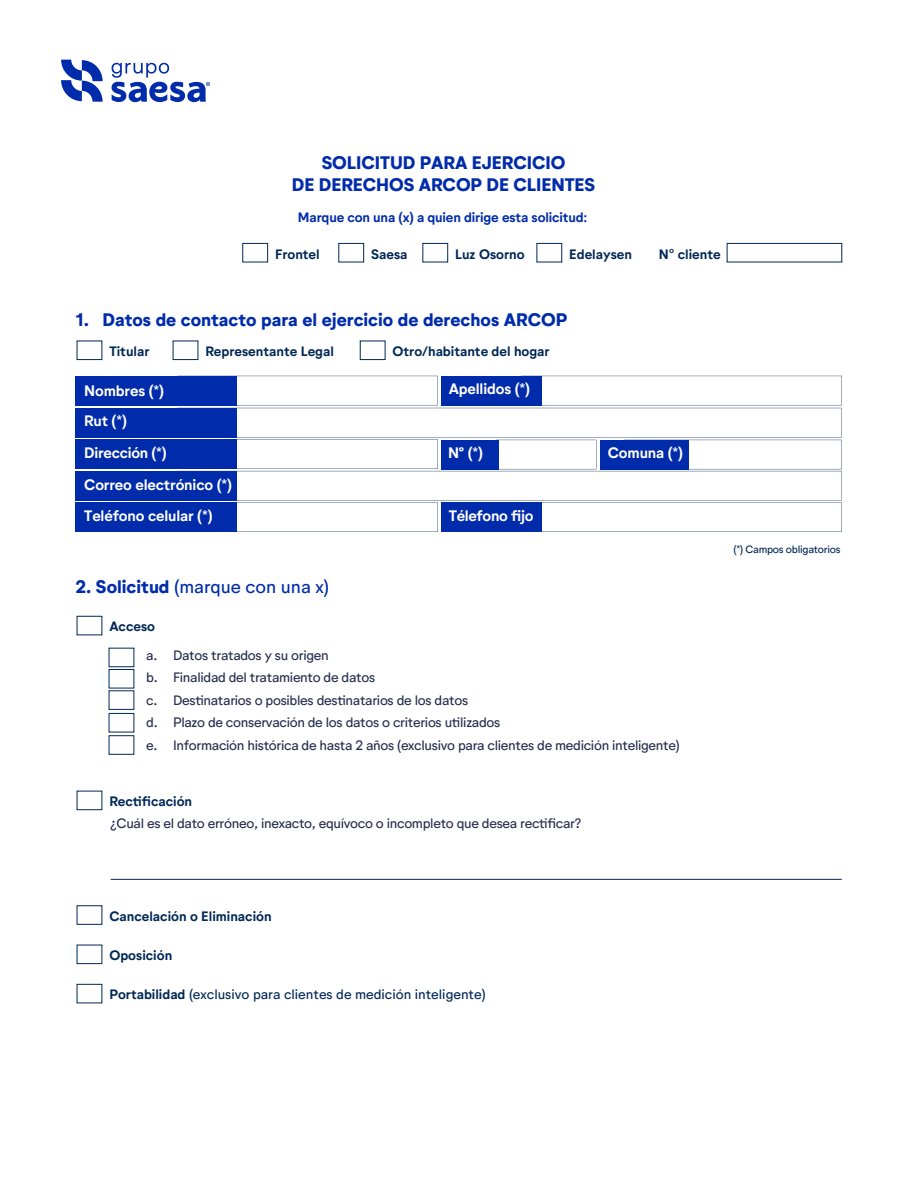
<style>
.page{position:relative;width:918px;height:1188px;background:#fff}
.page>*{position:absolute;margin:0;border:0;box-sizing:border-box;transform-origin:0 0}
.t1{font:18px/21.6px "Neutrif Studio Bold";letter-spacing:-.005em;color:#002baa;text-align:center}
.t2{font:18px "Neutrif Studio Regular";color:#002baa}
.t3{font:700 15px/31.5px "Neutrif Studio Semi";letter-spacing:-.01em;color:#fff}
.t4{font:13.5px/22.5px "Neutrif Studio Regular";letter-spacing:-.02em;color:#262e4e}
.t5{font:700 13.5px "Neutrif Studio Semi";color:#002855}
.t6{font:13.5px "Neutrif Studio Regular";color:#002855}
.t7{font:700 13.5px "Neutrif Studio Semi";letter-spacing:-.01em;color:#002baa}
.t8{font:10.5px "Neutrif Studio Regular";letter-spacing:-.02em;color:#002855}
.s1{font-family:"Neutrif Studio Bold"}
.s2{font-family:"Neutrif Studio Semi";font-weight:700}
</style>
<div class="page">
<div style="left:76px;top:408px;width:161px;height:29px;background:#002baa"></div>
<div style="left:76px;top:376px;width:161px;height:29px;background:#002baa"></div>
<div style="left:76px;top:439px;width:161px;height:30px;background:#002baa"></div>
<div style="left:76px;top:471px;width:161px;height:29px;background:#002baa"></div>
<div style="left:76px;top:502px;width:161px;height:30px;background:#002baa"></div>
<svg style="left:177px;top:376px;width:665px;height:156px"></svg>
<div style="left:442px;top:376px;width:100px;height:29px;background:#002baa"></div>
<div style="left:442px;top:502px;width:100px;height:30px;background:#002baa"></div>
<div style="left:243px;top:243px;width:25px;height:19px;border:1px solid #002855"></div>
<div style="left:339px;top:243px;width:25px;height:19px;border:1px solid #002855"></div>
<div style="left:77px;top:341px;width:25px;height:19px;border:1px solid #002855"></div>
<div style="left:77px;top:616px;width:25px;height:19px;border:1px solid #002855"></div>
<div style="left:109px;top:669px;width:25px;height:19px;border:1px solid #002855"></div>
<div style="left:109px;top:691px;width:25px;height:19px;border:1px solid #002855"></div>
<div style="left:109px;top:713px;width:25px;height:19px;border:1px solid #002855"></div>
<div style="left:77px;top:791px;width:25px;height:19px;border:1px solid #002855"></div>
<div style="left:77px;top:906px;width:25px;height:19px;border:1px solid #002855"></div>
<div style="left:77px;top:945px;width:25px;height:19px;border:1px solid #002855"></div>
<div style="left:77px;top:984px;width:25px;height:19px;border:1px solid #002855"></div>
<div style="left:173px;top:341px;width:25px;height:19px;border:1px solid #002855"></div>
<div style="left:360px;top:341px;width:25px;height:19px;border:1px solid #002855"></div>
<div style="left:423px;top:243px;width:25px;height:19px;border:1px solid #002855"></div>
<div style="left:537px;top:243px;width:25px;height:19px;border:1px solid #002855"></div>
<div style="left:727px;top:243px;width:115px;height:19px;border:1px solid #002855"></div>
<hr style="left:111px;top:879px;width:731px;height:1px;background:#002855">
<svg style="left:61px;top:60px;width:42px;height:42px"></svg>
<svg style="left:112px;top:63px;width:98px;height:39px"></svg>
<h1 class="t1" style="left:292px;top:152px;width:305px">SOLICITUD PARA EJERCICIO<br>DE DERECHOS ARCOP DE CLIENTES</h1>
<p class="t7" style="left:298px;top:209px;width:291px">Marque con una (x) a quien dirige esta solicitud:</p>
<p class="t5" style="left:275px;top:246px;width:46px">Frontel</p>
<p class="t5" style="left:371px;top:246px;width:38px">Saesa</p>
<p class="t5" style="left:455px;top:246px;width:71px">Luz Osorno</p>
<p class="t5" style="left:569px;top:246px;width:64px">Edelaysen</p>
<p class="t5" style="left:659px;top:246px;width:63px">Nº cliente</p>
<h1 class="t1" style="left:76px;top:310px;width:493px">1. Datos de contacto para el ejercicio de derechos ARCOP</h1>
<p class="t5" style="left:109px;top:343px;width:42px">Titular</p>
<p class="t3" style="left:84px;top:376px;width:81px">Nombres (*)</p>
<p class="t3" style="left:84px;top:406px;width:44px">Rut (*)</p>
<p class="t5" style="left:205px;top:343px;width:130px">Representante Legal</p>
<p class="t5" style="left:393px;top:343px;width:159px">Otro/habitante del hogar</p>
<p class="t3" style="left:449px;top:374px;width:83px">Apellidos (*)</p>
<p class="t3" style="left:84px;top:437px;width:84px">Dirección (*)</p>
<p class="t3" style="left:448px;top:438px;width:37px">N° (*)</p>
<p class="t3" style="left:608px;top:438px;width:77px">Comuna (*)</p>
<p class="t3" style="left:84px;top:469px;width:149px">Correo electrónico (*)<br>Teléfono celular (*)</p>
<p class="t3" style="left:449px;top:500px;width:86px">Télefono fijo</p>
<h1 class="t2" style="left:76px;top:576px;width:255px"><span class="s1">2. Solicitud</span> (marque con una x)</h1>
<p class="t5" style="left:109px;top:618px;width:47px">Acceso</p>
<p class="t4" style="left:146px;top:644px;width:535px">a. Datos tratados y su origen<br>b. Finalidad del tratamiento de datos<br>c. Destinatarios o posibles destinatarios de los datos<br>d. Plazo de conservación de los datos o criterios utilizados<br>e. Información histórica de hasta 2 años (exclusivo para clientes de medición inteligente)</p>
<p class="t5" style="left:109px;top:793px;width:84px">Rectificación</p>
<p class="t4" style="left:110px;top:812px;width:472px">¿Cuál es el dato erróneo, inexacto, equívoco o incompleto que desea rectificar?</p>
<p class="t8" style="left:734px;top:543px;width:109px">(*) Campos obligatorios</p>
<p class="t5" style="left:109px;top:908px;width:164px">Cancelación o Eliminación</p>
<p class="t5" style="left:109px;top:947px;width:64px">Oposición</p>
<p class="t6" style="left:109px;top:986px;width:378px"><span class="s2">Portabilidad</span> (exclusivo para clientes de medición inteligente)</p>
</div>
